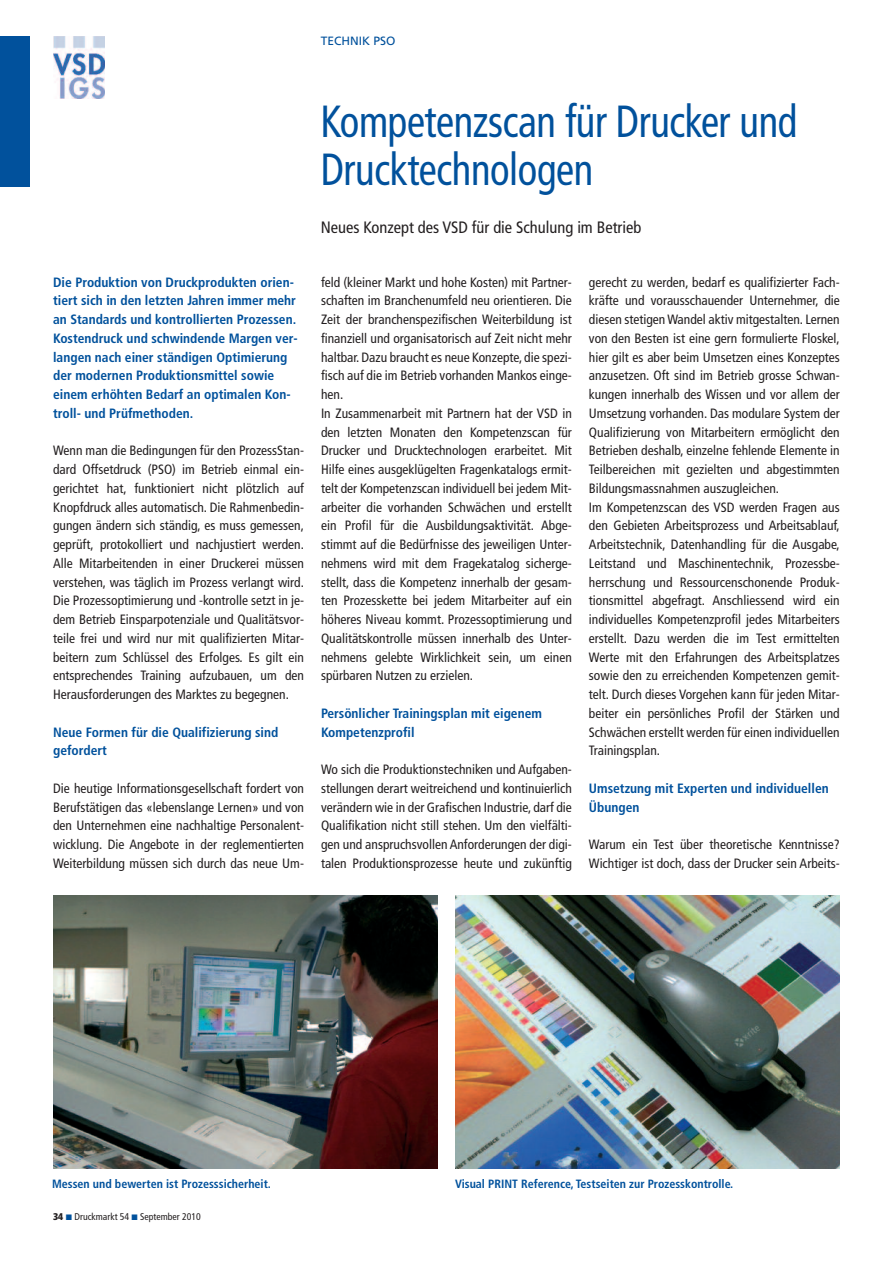
<style>
.page{position:relative;width:893px;height:1263px;background:#fff}
.page>*{position:absolute;margin:0;border:0;box-sizing:border-box;transform-origin:0 0}
.t1{font:condensed 45px/48px "Frutiger";letter-spacing:-.01em;color:#01519c;scale:.9 1}
.t2{font:condensed 16.5px "Frutiger";color:#231f20}
.t3{font:condensed 13.5px/18.8px "Frutiger";color:#231f20;text-align:justify}
.t4{font:700 condensed 13.5px/18.8px "Frutiger";color:#01519c}
.t5{font:700 condensed 12px "Frutiger";color:#01519c}
.t6{font:12px "Frutiger";color:#01519c}
.t7{font:condensed 9.75px "Frutiger";color:#231f20}
.s1{font-weight:900}
</style>
<div class="page">
<img style="left:53px;top:36px;width:52px;height:62px">
<div style="left:0;top:36px;width:30px;height:151px;background:#01519c"></div>
<img style="left:53px;top:895px;width:385px;height:273px">
<img style="left:455px;top:895px;width:385px;height:273px">
<p class="t6" style="left:321px;top:36px;width:76px">TECHNIK PSO</p>
<p class="t4" style="left:53px;top:274px;width:246px">Die Produktion von Druckprodukten orien&shy;tiert sich in den letzten Jahren immer mehr an Standards und kontrollierten Prozessen.<br>Kostendruck und schwindende Margen ver&shy;langen nach einer ständigen Optimierung der modernen Produktionsmittel sowie einem erhöhten Bedarf an optimalen Kon&shy;troll- und Prüfmethoden.</p>
<p class="t3" style="left:53px;top:442px;width:252px">Wenn man die Bedingungen für den ProzessStan&shy;dard Offsetdruck (PSO) im Betrieb einmal ein&shy;gerichtet hat, funktioniert nicht plötzlich auf Knopfdruck alles automatisch. Die Rahmenbedin&shy;gungen ändern sich ständig, es muss gemessen, geprüft, protokolliert und nachjustiert werden.<br>Alle Mitarbeitenden in einer Druckerei müssen verstehen, was täglich im Prozess verlangt wird.<br>Die Prozessoptimierung und -kontrolle setzt in je&shy;dem Betrieb Einsparpotenziale und Qualitätsvor&shy;teile frei und wird nur mit qualifizierten Mitar&shy;beitern zum Schlüssel des Erfolges. Es gilt ein entsprechendes Training aufzubauen, um den Herausforderungen des Marktes zu begegnen.</p>
<p class="t4" style="left:53px;top:724px;width:227px">Neue Formen für die Qualifizierung sind gefordert</p>
<p class="t3" style="left:53px;top:780px;width:252px">Die heutige Informationsgesellschaft fordert von Berufstätigen das «lebenslange Lernen» und von den Unternehmen eine nachhaltige Personalent&shy;wicklung. Die Angebote in der reglementierten Weiterbildung müssen sich durch das neue Um-</p>
<h1 class="t1" style="left:321px;top:100px;width:531px">Kompetenzscan für Drucker und<br>Drucktechnologen</h1>
<p class="t2" style="left:321px;top:220px;width:322px">Neues Konzept des VSD für die Schulung im Betrieb</p>
<p class="t3" style="left:321px;top:274px;width:252px;text-align:left">feld (kleiner Markt und hohe Kosten) mit Partner&shy;schaften im Branchenumfeld neu orientieren. Die Zeit der branchenspezifischen Weiterbildung ist finanziell und organisatorisch auf Zeit nicht mehr haltbar. Dazu braucht es neue Konzepte, die spezi&shy;fisch auf die im Betrieb vorhanden Mankos einge&shy;hen.<br>In Zusammenarbeit mit Partnern hat der VSD in den letzten Monaten den Kompetenzscan für Drucker und Drucktechnologen erarbeitet. Mit Hilfe eines ausgeklügelten Fragenkatalogs ermit&shy;telt der Kompetenzscan individuell bei jedem Mit&shy;arbeiter die vorhanden Schwächen und erstellt ein Profil für die Ausbildungsaktivität. Abge&shy;stimmt auf die Bedürfnisse des jeweiligen Unter&shy;nehmens wird mit dem Fragekatalog sicherge&shy;stellt, dass die Kompetenz innerhalb der gesam&shy;ten Prozesskette bei jedem Mitarbeiter auf ein höheres Niveau kommt. Prozessoptimierung und Qualitätskontrolle müssen innerhalb des Unter&shy;nehmens gelebte Wirklichkeit sein, um einen spürbaren Nutzen zu erzielen.</p>
<p class="t4" style="left:321px;top:705px;width:222px">Persönlicher Trainingsplan mit eigenem<br>Kompetenzprofil</p>
<p class="t3" style="left:321px;top:761px;width:252px">Wo sich die Produktionstechniken und Aufgaben&shy;stellungen derart weitreichend und kontinuierlich verändern wie in der Grafischen Industrie, darf die Qualifikation nicht still stehen. Um den vielfälti&shy;gen und anspruchsvollen Anforderungen der digi&shy;talen Produktionsprozesse heute und zukünftig</p>
<p class="t3" style="left:589px;top:274px;width:252px;text-align:left">gerecht zu werden, bedarf es qualifizierter Fach&shy;kräfte und vorausschauender Unternehmer, die diesen stetigenWandel aktiv mitgestalten. Lernen von den Besten ist eine gern formulierte Floskel, hier gilt es aber beim Umsetzen eines Konzeptes anzusetzen. Oft sind im Betrieb grosse Schwan&shy;kungen innerhalb des Wissen und vor allem der Umsetzung vorhanden. Das modulare System der Qualifizierung von Mitarbeitern ermöglicht den Betrieben deshalb, einzelne fehlende Elemente in Teilbereichen mit gezielten und abgestimmten Bildungsmassnahmen auszugleichen.<br>Im Kompetenzscan des VSD werden Fragen aus den Gebieten Arbeitsprozess und Arbeitsablauf, Arbeitstechnik, Datenhandling für die Ausgabe, Leitstand und Maschinentechnik, Prozessbe&shy;herrschung und Ressourcenschonende Produk&shy;tionsmittel abgefragt. Anschliessend wird ein individuelles Kompetenzprofil jedes Mitarbeiters erstellt. Dazu werden die im Test ermittelten Werte mit den Erfahrungen des Arbeitsplatzes sowie den zu erreichenden Kompetenzen gemit&shy;telt. Durch dieses Vorgehen kann für jeden Mitar&shy;beiter ein persönliches Profil der Stärken und Schwächen erstellt werden für einen individuellen Trainingsplan.</p>
<p class="t4" style="left:589px;top:780px;width:241px">Umsetzung mit Experten und individuellen<br>Übungen</p>
<p class="t3" style="left:589px;top:836px;width:252px">Warum ein Test über theoretische Kenntnisse?<br>Wichtiger ist doch, dass der Drucker sein Arbeits-</p>
<p class="t5" style="left:52px;top:1179px;width:221px">Messen und bewerten ist Prozesssicherheit.</p>
<p class="t5" style="left:455px;top:1179px;width:280px">Visual PRINT Reference, Testseiten zur Prozesskontrolle.</p>
<p class="t7" style="left:53px;top:1212px;width:149px"><span class="s1">34</span> Druckmarkt 54 September 2010</p>
</div>
